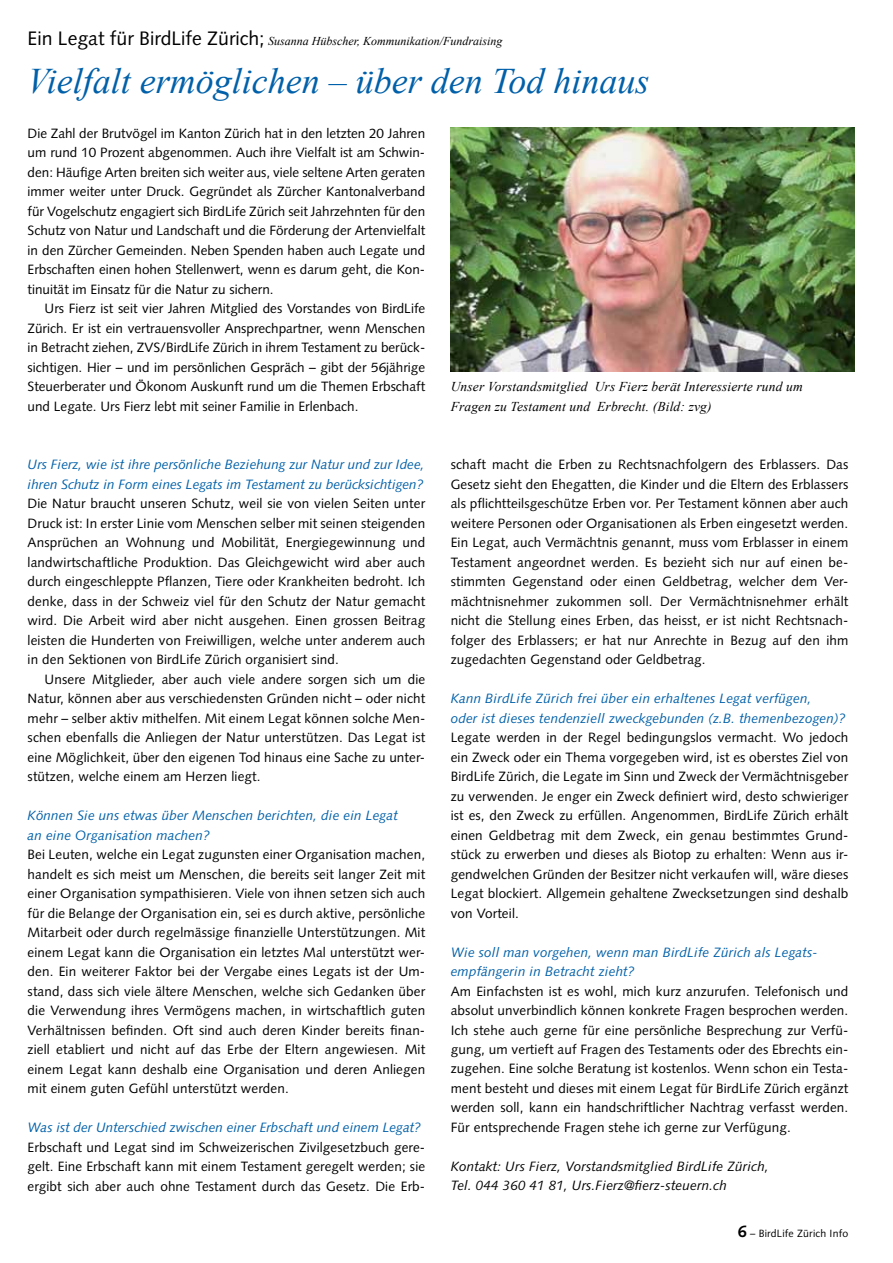
<style>
.page{position:relative;width:893px;height:1263px;background:#fff}
.page>*{position:absolute;margin:0;border:0;box-sizing:border-box;transform-origin:0 0}
.t1{font:italic 36px "Times New Roman";color:#0060a9}
.t2{font:13.5px/19.5px "Syntax";letter-spacing:.01em;color:#000;text-align:justify}
.t3{font:italic 13.5px/19.5px "Syntax";letter-spacing:.01em;color:#0060a9}
.t4{font:italic 13.5px/19.5px "Times New Roman";letter-spacing:.01em;color:#000}
.t5{font:italic 13.5px/19.5px "Syntax";letter-spacing:.01em;color:#000}
.t6{font:italic 12px "Times New Roman";color:#000}
.t7{font:10.5px "Syntax";letter-spacing:.02em;color:#000}
.s1{font-family:"Syntax";font-style:normal;font-size:19.5px}
.s2{font-weight:700;font-size:16.5px}
</style>
<div class="page">
<img style="left:451px;top:128px;width:404px;height:244px">
<p class="t6" style="left:28px;top:33px;width:476px"><span class="s1">Ein Legat für BirdLife Zürich;</span> Susanna Hübscher, Kommunikation/Fundraising</p>
<h1 class="t1" style="left:28px;top:56px;width:623px">Vielfalt ermöglichen – über den Tod hinaus</h1>
<p class="t2" style="left:28px;top:123px;width:399px">Die Zahl der Brutvögel im Kanton Zürich hat in den letzten 20 Jahren um rund 10 Prozent abgenommen. Auch ihre Vielfalt ist am Schwin&shy;den: Häufige Arten breiten sich weiter aus, viele seltene Arten geraten immer weiter unter Druck. Gegründet als Zürcher Kantonalverband für Vogelschutz engagiert sich BirdLife Zürich seit Jahrzehnten für den Schutz von Natur und Landschaft und die Förderung der Artenvielfalt in den Zürcher Gemeinden. Neben Spenden haben auch Legate und Erbschaften einen hohen Stellenwert, wenn es darum geht, die Kon&shy;tinuität im Einsatz für die Natur zu sichern.</p>
<p class="t2" style="left:28px;top:299px;width:399px;text-indent:17px">Urs Fierz ist seit vier Jahren Mitglied des Vorstandes von BirdLife Zürich. Er ist ein vertrauensvoller Ansprechpartner, wenn Menschen in Betracht ziehen, ZVS/BirdLife Zürich in ihrem Testament zu berück&shy;sichtigen. Hier – und im persönlichen Gespräch – gibt der 56jährige Steuerberater und Ökonom Auskunft rund um die Themen Erbschaft und Legate. Urs Fierz lebt mit seiner Familie in Erlenbach.</p>
<p class="t3" style="left:28px;top:455px;width:398px">Urs Fierz, wie ist ihre persönliche Beziehung zur Natur und zur Idee, ihren Schutz in Form eines Legats im Testament zu berücksichtigen?</p>
<p class="t2" style="left:28px;top:494px;width:399px">Die Natur braucht unseren Schutz, weil sie von vielen Seiten unter Druck ist: In erster Linie vom Menschen selber mit seinen steigenden Ansprüchen an Wohnung und Mobilität, Energiegewinnung und landwirtschaftliche Produktion. Das Gleichgewicht wird aber auch durch eingeschleppte Pflanzen, Tiere oder Krankheiten bedroht. Ich denke, dass in der Schweiz viel für den Schutz der Natur gemacht wird. Die Arbeit wird aber nicht ausgehen. Einen grossen Beitrag leisten die Hunderten von Freiwilligen, welche unter anderem auch in den Sektionen von BirdLife Zürich organisiert sind.</p>
<p class="t2" style="left:28px;top:669px;width:399px;text-indent:17px">Unsere Mitglieder, aber auch viele andere sorgen sich um die Natur, können aber aus verschiedensten Gründen nicht – oder nicht mehr – selber aktiv mithelfen. Mit einem Legat können solche Men&shy;schen ebenfalls die Anliegen der Natur unterstützen. Das Legat ist eine Möglichkeit, über den eigenen Tod hinaus eine Sache zu unter&shy;stützen, welche einem am Herzen liegt.</p>
<p class="t3" style="left:28px;top:806px;width:372px">Können Sie uns etwas über Menschen berichten, die ein Legat an eine Organisation machen?</p>
<p class="t2" style="left:28px;top:845px;width:399px">Bei Leuten, welche ein Legat zugunsten einer Organisation machen, handelt es sich meist um Menschen, die bereits seit langer Zeit mit einer Organisation sympathisieren. Viele von ihnen setzen sich auch für die Belange der Organisation ein, sei es durch aktive, persönliche Mitarbeit oder durch regelmässige finanzielle Unterstützungen. Mit einem Legat kann die Organisation ein letztes Mal unterstützt wer&shy;den. Ein weiterer Faktor bei der Vergabe eines Legats ist der Um&shy;stand, dass sich viele ältere Menschen, welche sich Gedanken über die Verwendung ihres Vermögens machen, in wirtschaftlich guten Verhältnissen befinden. Oft sind auch deren Kinder bereits finan&shy;ziell etabliert und nicht auf das Erbe der Eltern angewiesen. Mit einem Legat kann deshalb eine Organisation und deren Anliegen mit einem guten Gefühl unterstützt werden.</p>
<p class="t3" style="left:28px;top:1118px;width:395px">Was ist der Unterschied zwischen einer Erbschaft und einem Legat?</p>
<p class="t2" style="left:28px;top:1137px;width:399px">Erbschaft und Legat sind im Schweizerischen Zivilgesetzbuch gere&shy;gelt. Eine Erbschaft kann mit einem Testament geregelt werden; sie ergibt sich aber auch ohne Testament durch das Gesetz. Die Erb-</p>
<p class="t4" style="left:451px;top:377px;width:353px">Unser Vorstandsmitglied Urs Fierz berät Interessierte rund um<br>Fragen zu Testament und Erbrecht. (Bild: zvg)</p>
<p class="t2" style="left:451px;top:455px;width:399px">schaft macht die Erben zu Rechtsnachfolgern des Erblassers. Das Gesetz sieht den Ehegatten, die Kinder und die Eltern des Erblassers als pflichtteilsgeschütze Erben vor. Per Testament können aber auch weitere Personen oder Organisationen als Erben eingesetzt werden.<br>Ein Legat, auch Vermächtnis genannt, muss vom Erblasser in einem Testament angeordnet werden. Es bezieht sich nur auf einen be&shy;stimmten Gegenstand oder einen Geldbetrag, welcher dem Ver&shy;mächtnisnehmer zukommen soll. Der Vermächtnisnehmer erhält nicht die Stellung eines Erben, das heisst, er ist nicht Rechtsnach&shy;folger des Erblassers; er hat nur Anrechte in Bezug auf den ihm zugedachten Gegenstand oder Geldbetrag.</p>
<p class="t3" style="left:451px;top:689px;width:396px">Kann BirdLife Zürich frei über ein erhaltenes Legat verfügen,<br>oder ist dieses tendenziell zweckgebunden (z.B. themenbezogen)?</p>
<p class="t2" style="left:451px;top:728px;width:399px">Legate werden in der Regel bedingungslos vermacht. Wo jedoch ein Zweck oder ein Thema vorgegeben wird, ist es oberstes Ziel von BirdLife Zürich, die Legate im Sinn und Zweck der Vermächtnisgeber zu verwenden. Je enger ein Zweck definiert wird, desto schwieriger ist es, den Zweck zu erfüllen. Angenommen, BirdLife Zürich erhält einen Geldbetrag mit dem Zweck, ein genau bestimmtes Grund&shy;stück zu erwerben und dieses als Biotop zu erhalten: Wenn aus ir&shy;gendwelchen Gründen der Besitzer nicht verkaufen will, wäre dieses Legat blockiert. Allgemein gehaltene Zwecksetzungen sind deshalb von Vorteil.</p>
<p class="t3" style="left:451px;top:942px;width:368px">Wie soll man vorgehen, wenn man BirdLife Zürich als Legats&shy;empfängerin in Betracht zieht?</p>
<p class="t2" style="left:451px;top:981px;width:399px">Am Einfachsten ist es wohl, mich kurz anzurufen. Telefonisch und absolut unverbindlich können konkrete Fragen besprochen werden.<br>Ich stehe auch gerne für eine persönliche Besprechung zur Verfü&shy;gung, um vertieft auf Fragen des Testaments oder des Ebrechts ein&shy;zugehen. Eine solche Beratung ist kostenlos. Wenn schon ein Testa&shy;ment besteht und dieses mit einem Legat für BirdLife Zürich ergänzt werden soll, kann ein handschriftlicher Nachtrag verfasst werden.<br>Für entsprechende Fragen stehe ich gerne zur Verfügung.</p>
<p class="t5" style="left:451px;top:1156px;width:319px">Kontakt: Urs Fierz, Vorstandsmitglied BirdLife Zürich,<br>Tel. 044 360 41 81, Urs.Fierz@fierz-steuern.ch</p>
<p class="t7" style="left:738px;top:1227px;width:112px"><span class="s2">6</span> – BirdLife Zürich Info</p>
</div>
